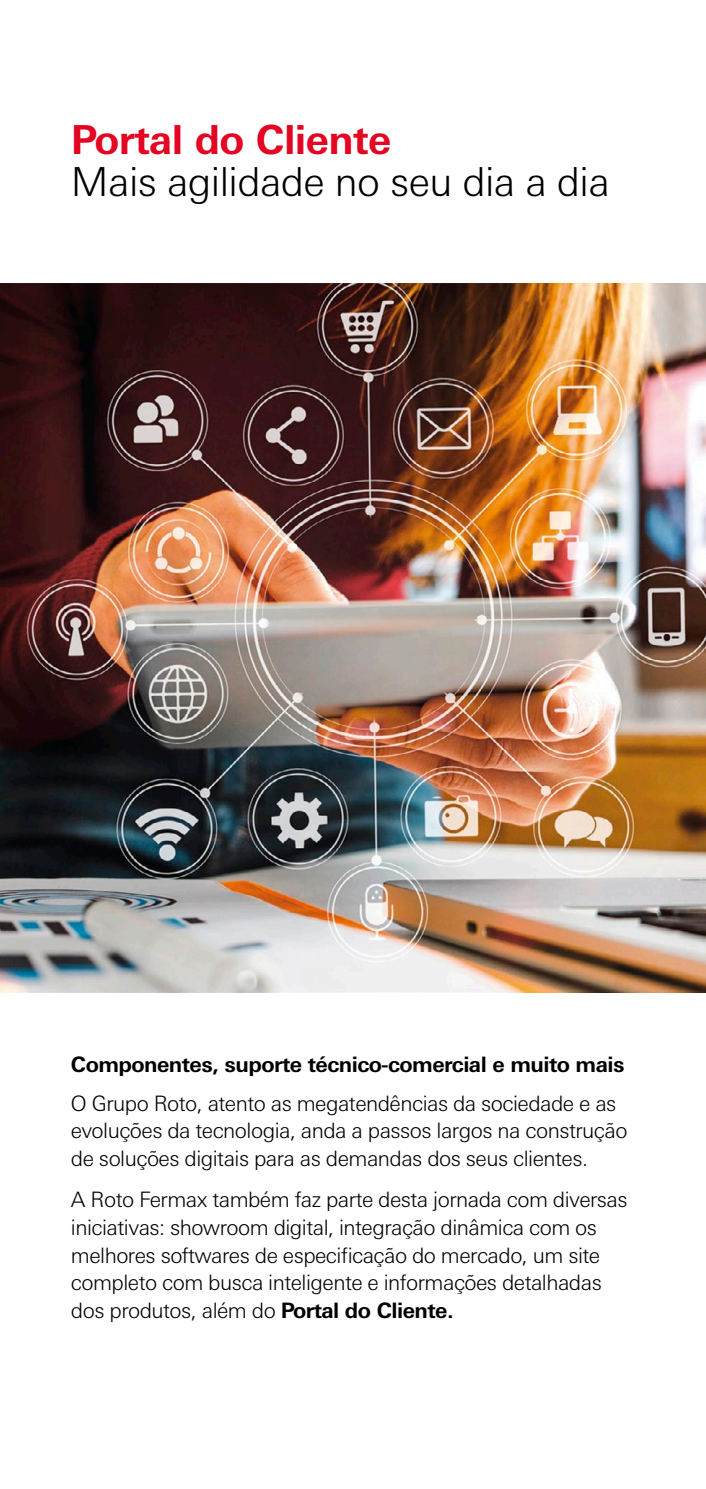
<style>
.page{position:relative;width:706px;height:1489px;background:#fff}
.page>*{position:absolute;margin:0;border:0;box-sizing:border-box;transform-origin:0 0}
.t1{font:300 40px "Univers Next W1 G";letter-spacing:-.015em;color:#000}
.t2{font:700 40px "Univers Next W1 G";letter-spacing:-.015em;color:#e30521}
.t3{font:300 21.25px/27.8px "Univers Next W1 G";letter-spacing:-.025em;color:#000}
.t4{font:700 21.25px "Univers Next W1 G";letter-spacing:-.025em;color:#000}
.s1{font-weight:700}
</style>
<div class="page">
<img style="left:0;top:283px;width:705px;height:709px">
<h1 class="t2" style="left:71px;top:116px;width:322px">Portal do Cliente</h1>
<h1 class="t1" style="left:71px;top:159px;width:540px">Mais agilidade no seu dia a dia</h1>
<p class="t4" style="left:71px;top:1051px;width:554px">Componentes, suporte técnico-comercial e muito mais</p>
<p class="t3" style="left:71px;top:1089px;width:557px">O Grupo Roto, atento as megatendências da sociedade e as evoluções da tecnologia, anda a passos largos na construção de soluções digitais para as demandas dos seus clientes.</p>
<p class="t3" style="left:71px;top:1185px;width:558px">A Roto Fermax também faz parte desta jornada com diversas iniciativas: showroom digital, integração dinâmica com os melhores softwares de especificação do mercado, um site completo com busca inteligente e informações detalhadas dos produtos, além do <span class="s1">Portal do Cliente.</span></p>
</div>
